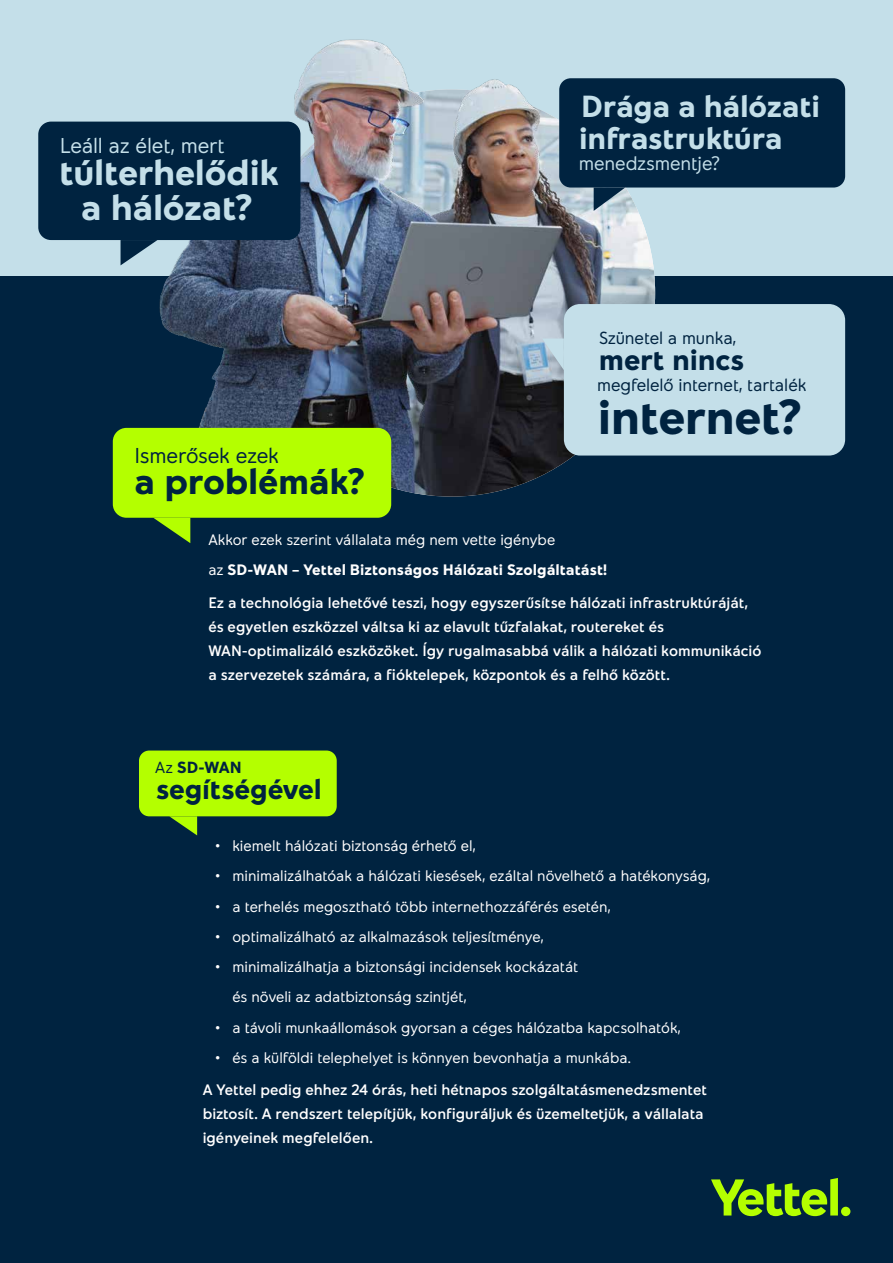
<style>
.page{position:relative;width:893px;height:1263px;background:#fff}
.page>*{position:absolute;margin:0;border:0;box-sizing:border-box;transform-origin:0 0}
.t1{font:700 48px "Yettel";letter-spacing:-.005em;color:#002340}
.t2{font:700 35.85px "Yettel";letter-spacing:-.005em;color:#002340}
.t3{font:700 35.55px/35.8px "Yettel";letter-spacing:-.005em;color:#c4dfe9;text-align:center}
.t4{font:700 30.45px/31.5px "Yettel";letter-spacing:-.005em;color:#c4dfe9}
.t5{font:700 29.1px "Yettel";color:#002340}
.t6{font:700 28.05px "Yettel";letter-spacing:-.005em;color:#002340}
.t7{font:300 21.45px "Yettel";letter-spacing:-.005em;color:#c4dfe9}
.t8{font:300 21.45px "Yettel";letter-spacing:-.005em;color:#002340}
.t9{font:300 19.35px "Yettel";letter-spacing:-.005em;color:#c4dfe9}
.t10{font:300 17.4px "Yettel";letter-spacing:-.005em;color:#002340}
.t11{font:700 16.05px "Yettel";color:#002340}
.t12{font:15.15px/24px "Yettel";color:#fff}
.t13{font:300 15.15px/30.3px "Yettel";color:#fff}
.t14{font:700 15.15px/30.3px "Yettel";letter-spacing:.005em;color:#fff}
.s1{font-weight:300}
</style>
<div class="page">
<div style="left:0;top:0;width:893px;height:289px;background:#c4dfe9"></div>
<div style="left:0;top:276px;width:893px;height:987px;background:#002340"></div>
<svg style="left:711px;top:1178px;width:127px;height:38px"></svg>
<div style="left:841px;top:1207px;width:9px;height:9px;background:#b4ff00;border-radius:50%"></div>
<div style="left:139px;top:750px;width:198px;height:66px;background:#b4ff00;border-radius:10px"></div>
<svg style="left:169px;top:816px;width:28px;height:19px"></svg>
<img style="left:248px;top:89px;width:407px;height:408px;border-radius:204px">
<img style="left:139px;top:39px;width:425px;height:389px">
<div style="left:38px;top:122px;width:262px;height:118px;background:#002340;border-radius:13px"></div>
<svg style="left:121px;top:240px;width:36px;height:25px"></svg>
<div style="left:559px;top:78px;width:286px;height:110px;background:#002340;border-radius:12px"></div>
<svg style="left:594px;top:188px;width:31px;height:23px"></svg>
<div style="left:564px;top:304px;width:281px;height:151px;background:#c4dfe9;border-radius:16px"></div>
<svg style="left:542px;top:338px;width:22px;height:32px"></svg>
<div style="left:113px;top:428px;width:278px;height:90px;background:#b4ff00;border-radius:14px"></div>
<svg style="left:154px;top:518px;width:36px;height:25px"></svg>
<h3 class="t7" style="left:60px;top:133px;width:167px">Leáll az élet, mert</h3>
<h3 class="t3" style="left:60px;top:155px;width:221px">túlterhelődik a hálózat?</h3>
<h3 class="t8" style="left:134px;top:443px;width:146px">Ismerősek ezek</h3>
<h2 class="t2" style="left:134px;top:461px;width:232px">a problémák?</h2>
<h3 class="t4" style="left:579px;top:92px;width:242px">Drága a hálózati infrastruktúra</h3>
<p class="t9" style="left:579px;top:152px;width:143px">menedzsmentje?</p>
<p class="t10" style="left:599px;top:328px;width:139px">Szünetel a munka,</p>
<h3 class="t5" style="left:599px;top:343px;width:147px">mert nincs</h3>
<p class="t10" style="left:597px;top:375px;width:211px">megfelelő internet, tartalék</p>
<h1 class="t1" style="left:598px;top:390px;width:205px">internet?</h1>
<p class="t14" style="left:208px;top:525px;width:400px"><span class="s1">Akkor ezek szerint vállalata még nem vette igénybe<br>az</span> SD-WAN – Yettel Biztonságos Hálózati Szolgáltatást!</p>
<p class="t12" style="left:208px;top:591px;width:554px">Ez a technológia lehetővé teszi, hogy egyszerűsítse hálózati infrastruktúráját, és egyetlen eszközzel váltsa ki az elavult tűzfalakat, routereket és WAN-optimalizáló eszközöket. Így rugalmasabbá válik a hálózati kommunikáció a szervezetek számára, a fióktelepek, központok és a felhő között.</p>
<p class="t11" style="left:155px;top:758px;width:88px"><span class="s1">Az</span> SD-WAN</p>
<h3 class="t6" style="left:156px;top:773px;width:167px">segítségével</h3>
<p class="t13" style="left:215px;top:831px;width:262px">• kiemelt hálózati biztonság érhető el,</p>
<p class="t13" style="left:215px;top:861px;width:496px">• minimalizálhatóak a hálózati kiesések, ezáltal növelhető a hatékonyság,</p>
<p class="t13" style="left:215px;top:892px;width:397px">• a terhelés megosztható több internethozzáférés esetén,</p>
<p class="t13" style="left:215px;top:922px;width:330px">• optimalizálható az alkalmazások teljesítménye,</p>
<p class="t13" style="left:232px;top:952px;width:347px;text-indent:-17px">• minimalizálhatja a biztonsági incidensek kockázatát és növeli az adatbiztonság szintjét,</p>
<p class="t13" style="left:215px;top:1013px;width:467px">• a távoli munkaállomások gyorsan a céges hálózatba kapcsolhatók,</p>
<p class="t13" style="left:215px;top:1043px;width:417px">• és a külföldi telephelyet is könnyen bevonhatja a munkába.</p>
<p class="t12" style="left:203px;top:1078px;width:506px">A Yettel pedig ehhez 24 órás, heti hétnapos szolgáltatásmenedzsmentet biztosít. A rendszert telepítjük, konfiguráljuk és üzemeltetjük, a vállalata igényeinek megfelelően.</p>
</div>
